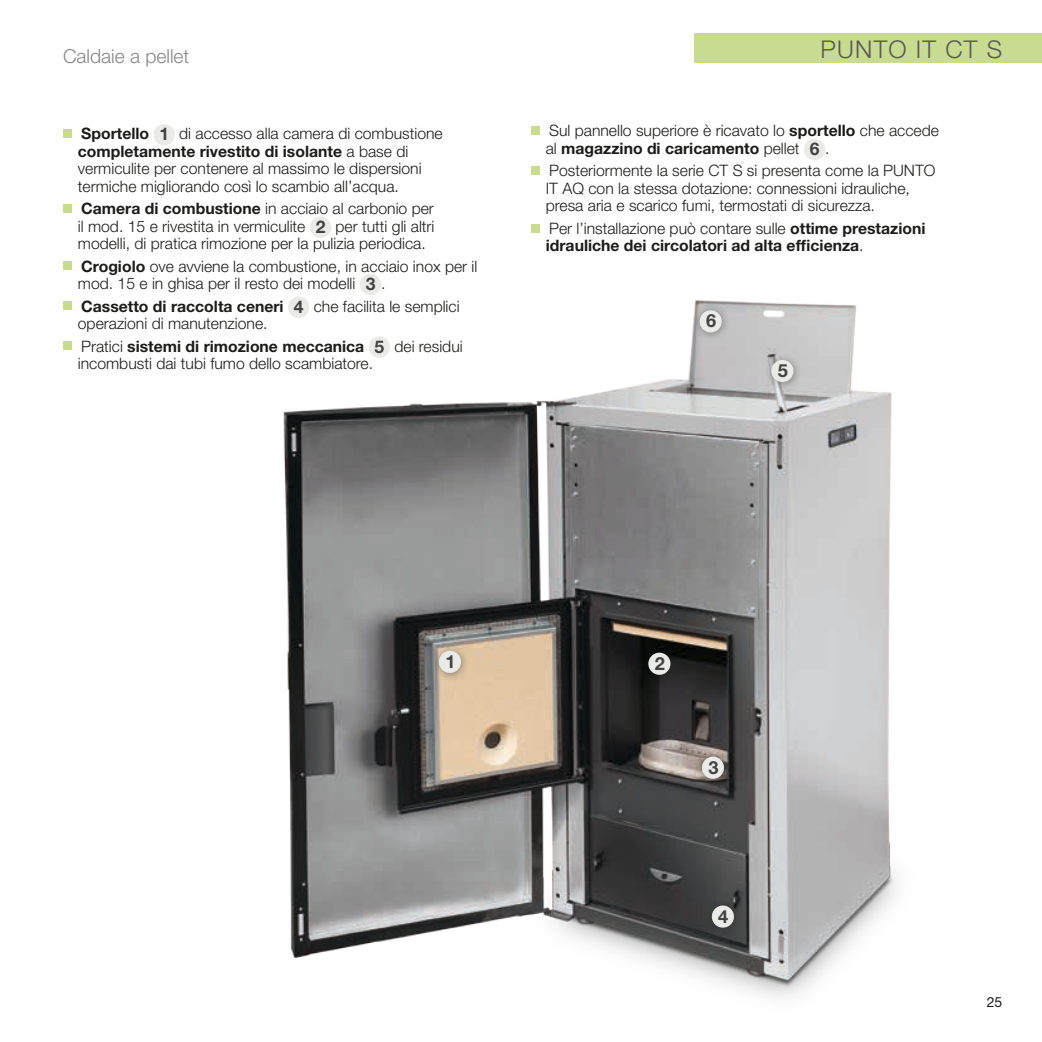
<style>
.page{position:relative;width:1042px;height:1042px;background:#fff}
.page>*{position:absolute;margin:0;border:0;box-sizing:border-box;transform-origin:0 0}
.t1{font:300 24.5px "Helvetica Neue";letter-spacing:.05em;color:#585858}
.t2{font:300 19.25px "Helvetica Neue";color:#878787}
.t3{font:700 18.2px "Helvetica Neue";color:#434242}
.t4{font:300 15.75px/17.5px "Helvetica Neue";color:#1c1c1b}
.t5{font:700 15.75px/17.5px "Helvetica Neue";color:#1c1c1b}
.t6{font:14px "Helvetica Neue";color:#1c1c1b}
.s1{font-weight:700}
.s2{font-weight:700;font-size:17.5px;color:#434242}
.s3{font-weight:300}
</style>
<div class="page">
<div style="left:694px;top:33px;width:348px;height:30px;background:#c8db90"></div>
<div style="left:63px;top:129px;width:9px;height:9px;background:#c8db90"></div>
<div style="left:153px;top:124px;width:22px;height:21px;background:#eaeae9;border-radius:50%"></div>
<div style="left:63px;top:204px;width:9px;height:9px;background:#c8db90"></div>
<div style="left:310px;top:216px;width:21px;height:22px;background:#eaeae9;border-radius:50%"></div>
<div style="left:63px;top:261px;width:9px;height:9px;background:#c8db90"></div>
<div style="left:360px;top:274px;width:21px;height:21px;background:#eaeae9;border-radius:50%"></div>
<div style="left:63px;top:301px;width:9px;height:9px;background:#c8db90"></div>
<div style="left:63px;top:341px;width:9px;height:9px;background:#c8db90"></div>
<div style="left:531px;top:126px;width:9px;height:9px;background:#c8db90"></div>
<div style="left:804px;top:139px;width:21px;height:21px;background:#eaeae9;border-radius:50%"></div>
<div style="left:531px;top:166px;width:9px;height:9px;background:#c8db90"></div>
<div style="left:531px;top:224px;width:9px;height:9px;background:#c8db90"></div>
<img style="left:283px;top:288px;width:614px;height:709px">
<div style="left:432px;top:644px;width:38px;height:38px;background:#1c1c1b;opacity:.4"></div>
<div style="left:439px;top:651px;width:22px;height:22px;background:#eaeae9;border-radius:50%"></div>
<div style="left:641px;top:645px;width:39px;height:39px;background:#1c1c1b;opacity:.4"></div>
<div style="left:648px;top:653px;width:22px;height:22px;background:#eaeae9;border-radius:50%"></div>
<div style="left:764px;top:353px;width:39px;height:38px;background:#1c1c1b;opacity:.4"></div>
<div style="left:771px;top:360px;width:22px;height:22px;background:#eaeae9;border-radius:50%"></div>
<div style="left:692px;top:303px;width:39px;height:39px;background:#1c1c1b;opacity:.4"></div>
<div style="left:699px;top:310px;width:23px;height:22px;background:#eaeae9;border-radius:50%"></div>
<div style="left:695px;top:749px;width:38px;height:39px;background:#1c1c1b;opacity:.4"></div>
<div style="left:702px;top:756px;width:22px;height:23px;background:#eaeae9;border-radius:50%"></div>
<div style="left:705px;top:898px;width:38px;height:39px;background:#1c1c1b;opacity:.4"></div>
<div style="left:712px;top:905px;width:22px;height:22px;background:#eaeae9;border-radius:50%"></div>
<p class="t2" style="left:63px;top:44px;width:128px">Caldaie a pellet</p>
<h1 class="t1" style="left:820px;top:34px;width:183px">PUNTO IT CT S</h1>
<p class="t4" style="left:78px;top:124px;width:366px"><span class="s1">Sportello</span> <span class="s2">1</span> di accesso alla camera di combustione <span class="s1">completamente rivestito di isolante</span> a base di vermiculite per contenere al massimo le dispersioni termiche migliorando così lo scambio all’acqua.</p>
<p class="t4" style="left:78px;top:199px;width:358px;text-align:justify"><span class="s1">Camera di combustione</span> in acciaio al carbonio per il mod. 15 e rivestita in vermiculite <span class="s2">2</span> per tutti gli altri modelli, di pratica rimozione per la pulizia periodica.</p>
<p class="t4" style="left:78px;top:257px;width:401px"><span class="s1">Crogiolo</span> ove avviene la combustione, in acciaio inox per il mod. 15 e in ghisa per il resto dei modelli <span class="s2">3</span> .</p>
<p class="t4" style="left:78px;top:297px;width:383px"><span class="s1">Cassetto di raccolta ceneri</span> <span class="s2">4</span> che facilita le semplici operazioni di manutenzione.</p>
<p class="t4" style="left:78px;top:337px;width:386px">Pratici <span class="s1">sistemi di rimozione meccanica</span> <span class="s2">5</span> dei residui incombusti dai tubi fumo dello scambiatore.</p>
<p class="t4" style="left:546px;top:122px;width:395px">Sul pannello superiore è ricavato lo <span class="s1">sportello</span> che accede al <span class="s1">magazzino di caricamento</span> pellet <span class="s2">6</span> .</p>
<p class="t4" style="left:546px;top:162px;width:391px">Posteriormente la serie CT S si presenta come la PUNTO<br>IT AQ con la stessa dotazione: connessioni idrauliche, presa aria e scarico fumi, termostati di sicurezza.</p>
<p class="t5" style="left:546px;top:219px;width:381px"><span class="s3">Per l’installazione può contare sulle</span> ottime prestazioni idrauliche dei circolatori ad alta efficienza<span class="s3">.</span></p>
<p class="t3" style="left:706px;top:309px;width:12px">6</p>
<p class="t3" style="left:778px;top:359px;width:12px">5</p>
<p class="t3" style="left:445px;top:650px;width:12px">1</p>
<p class="t3" style="left:655px;top:652px;width:12px">2</p>
<p class="t3" style="left:708px;top:756px;width:12px">3</p>
<p class="t3" style="left:718px;top:905px;width:12px">4</p>
<p class="t6" style="left:986px;top:994px;width:17px">25</p>
</div>
